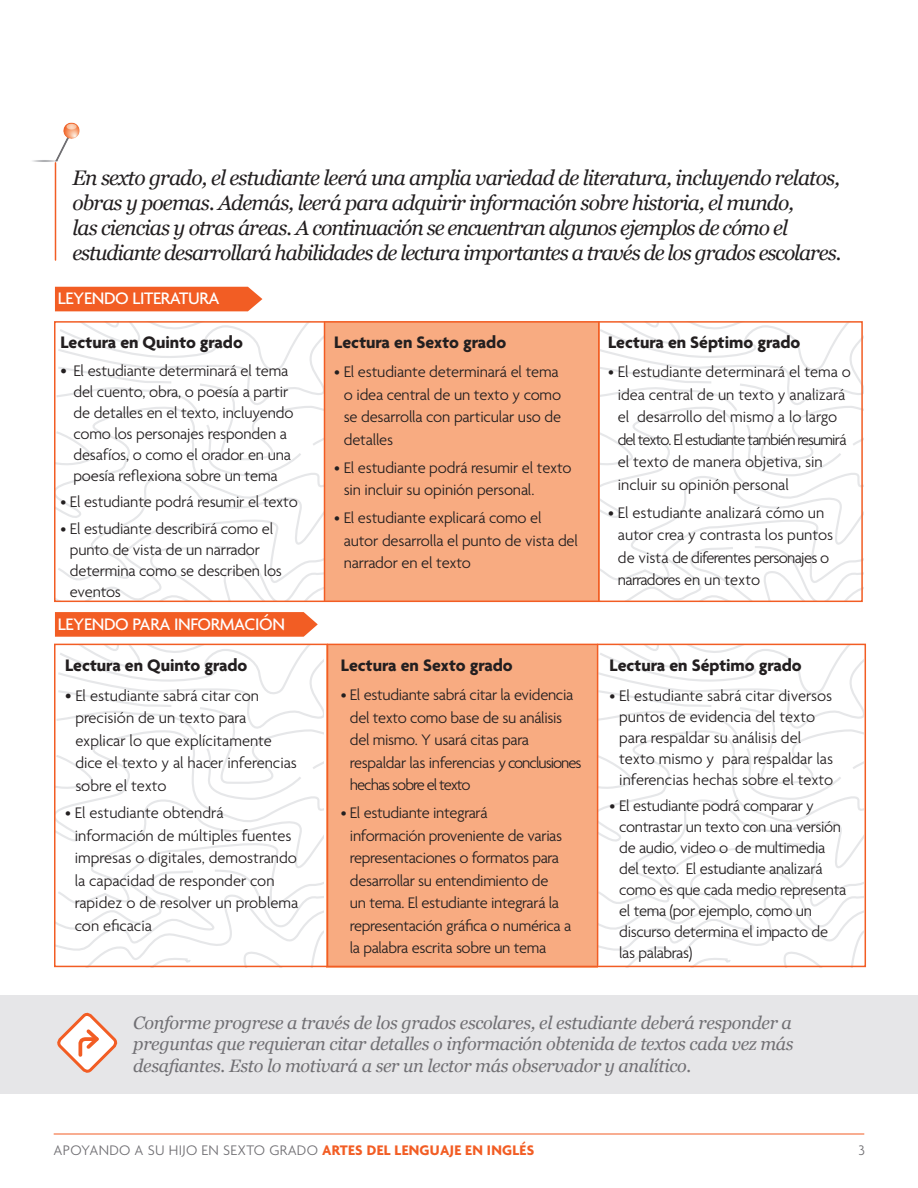
<style>
.page{position:relative;width:918px;height:1188px;background:#fff}
.page>*{position:absolute;margin:0;border:0;box-sizing:border-box;transform-origin:0 0}
.Call_Out{font:italic 21px/25.2px "Georgia";letter-spacing:-.04em;color:#231f20}
.Call_Out-2{font:italic 18px/21.6px "Georgia";letter-spacing:-.02em;color:#717074;text-align:justify}
.Bullet_Copy{font:700 18px "Agenda";color:#231f20}
.Call_Out-3{font:500 18px "Agenda";letter-spacing:-.02em;color:#fff}
.Bullet_Copy-2{font:300 16.5px/22.5px "Agenda";letter-spacing:-.01em;color:#231f20}
.t1{font:300 15px "Agenda";letter-spacing:.02em;color:#717074}
.s1{font-size:18px}
.s2{font-weight:700;color:#f25d24}
</style>
<div class="page">
<svg style="left:598px;top:647px;width:265px;height:317px"></svg>
<div style="left:326px;top:644px;width:272px;height:323px;background:#f8ab81"></div>
<svg style="left:57px;top:647px;width:267px;height:317px"></svg>
<div style="left:54px;top:644px;width:812px;height:323px;border:2px solid #f25d24"></div>
<svg style="left:57px;top:324px;width:267px;height:275px"></svg>
<svg style="left:600px;top:324px;width:264px;height:275px"></svg>
<div style="left:325px;top:322px;width:275px;height:280px;background:#f8ab81"></div>
<hr style="left:598px;top:322px;width:2px;height:279px;background:#f25d24">
<hr style="left:324px;top:322px;width:1px;height:279px;background:#f25d24">
<hr style="left:54px;top:1134px;width:810px;height:1px;background:#f25d24">
<div style="left:54px;top:321px;width:809px;height:281px;border:2px solid #f25d24"></div>
<hr style="left:55px;top:163px;width:1px;height:97px;background:#f25d24">
<hr style="left:597px;top:644px;width:1px;height:321px;background:#f25d24">
<hr style="left:327px;top:644px;width:1px;height:322px;background:#f25d24">
<div style="left:1px;top:995px;width:917px;height:99px;background:#e6e6e8"></div>
<svg style="left:57px;top:1012px;width:61px;height:61px"></svg>
<img style="left:32px;top:122px;width:48px;height:55px">
<div style="left:55px;top:287px;width:207px;height:24px;background:#f25d24"></div>
<svg style="left:55px;top:612px;width:263px;height:25px;background:#f2632d"></svg>
<p class="Call_Out" style="left:72px;top:165px;width:770px">En sexto grado, el estudiante leerá una amplia variedad de literatura, incluyendo relatos, obras y poemas. Además, leerá para adquirir información sobre historia, el mundo,<br>las ciencias y otras áreas. A continuación se encuentran algunos ejemplos de cómo el estudiante desarrollará habilidades de lectura importantes a través de los grados escolares.</p>
<p class="Call_Out-3" style="left:58px;top:289px;width:163px">LEYENDO LITERATURA</p>
<p class="Bullet_Copy" style="left:60px;top:333px;width:184px">Lectura en Quinto grado</p>
<p class="Bullet_Copy-2" style="left:73px;top:361px;width:221px;line-height:21px;text-indent:-13px"><span class="s1">•</span> El estudiante determinará el tema del cuento, obra, o poesía a partir de detalles en el texto, incluyendo como los personajes responden a desafíos, o como el orador en una poesía reflexiona sobre un tema</p>
<p class="Bullet_Copy-2" style="left:60px;top:492px;width:239px">• El estudiante podrá resumir el texto</p>
<p class="Bullet_Copy-2" style="left:70px;top:519px;width:214px;line-height:21px;text-indent:-9px">• El estudiante describirá como el punto de vista de un narrador determina como se describen los eventos</p>
<p class="Call_Out-3" style="left:58px;top:614px;width:229px">LEYENDO PARA INFORMACIÓN</p>
<p class="Bullet_Copy" style="left:65px;top:656px;width:184px">Lectura en Quinto grado</p>
<p class="Bullet_Copy-2" style="left:75px;top:685px;width:223px;text-indent:-10px"><span class="s1">•</span> El estudiante sabrá citar con precisión de un texto para explicar lo que explícitamente dice el texto y al hacer inferencias sobre el texto</p>
<p class="Bullet_Copy-2" style="left:75px;top:803px;width:225px;text-indent:-10px">• El estudiante obtendrá información de múltiples fuentes impresas o digitales, demostrando la capacidad de responder con rapidez o de resolver un problema con eficacia</p>
<p class="Bullet_Copy" style="left:334px;top:333px;width:173px">Lectura en Sexto grado</p>
<p class="Bullet_Copy-2" style="left:344px;top:362px;width:219px;text-indent:-9px">• El estudiante determinará el tema o idea central de un texto y como se desarrolla con particular uso de detalles</p>
<p class="Bullet_Copy-2" style="left:344px;top:457px;width:229px;text-indent:-9px">• El estudiante podrá resumir el texto sin incluir su opinión personal.</p>
<p class="Bullet_Copy-2" style="left:344px;top:508px;width:236px;text-indent:-9px">• El estudiante explicará como el autor desarrolla el punto de vista del narrador en el texto</p>
<p class="Bullet_Copy" style="left:608px;top:333px;width:194px">Lectura en Séptimo grado</p>
<p class="Bullet_Copy-2" style="left:618px;top:362px;width:235px;text-indent:-10px">• El estudiante determinará el tema o idea central de un texto y analizará el desarrollo del mismo a lo largo del texto. El estudiante también resumirá el texto de manera objetiva, sin incluir su opinión personal</p>
<p class="Bullet_Copy-2" style="left:618px;top:502px;width:217px;text-indent:-10px">• El estudiante analizará cómo un autor crea y contrasta los puntos de vista de diferentes personajes o narradores en un texto</p>
<p class="Bullet_Copy" style="left:341px;top:656px;width:173px">Lectura en Sexto grado</p>
<p class="Bullet_Copy-2" style="left:350px;top:685px;width:233px;text-indent:-9px">• El estudiante sabrá citar la evidencia del texto como base de su análisis del mismo. Y usará citas para respaldar las inferencias y conclusiones hechas sobre el texto</p>
<p class="Bullet_Copy-2" style="left:350px;top:803px;width:223px;text-indent:-9px">• El estudiante integrará<br>información proveniente de varias representaciones o formatos para desarrollar su entendimiento de<br>un tema. El estudiante integrará la representación gráfica o numérica a la palabra escrita sobre un tema</p>
<p class="Bullet_Copy" style="left:610px;top:656px;width:194px">Lectura en Séptimo grado</p>
<p class="Bullet_Copy-2" style="left:619px;top:686px;width:216px;line-height:21px;text-indent:-10px">• El estudiante sabrá citar diversos puntos de evidencia del texto para respaldar su análisis del texto mismo y para respaldar las inferencias hechas sobre el texto</p>
<p class="Bullet_Copy-2" style="left:619px;top:796px;width:229px;line-height:21px;text-indent:-10px">• El estudiante podrá comparar y contrastar un texto con una versión de audio, video o de multimedia del texto. El estudiante analizará como es que cada medio representa el tema (por ejemplo, como un discurso determina el impacto de las palabras)</p>
<p class="Call_Out-2" style="left:133px;top:1012px;width:662px">Conforme progrese a través de los grados escolares, el estudiante deberá responder a preguntas que requieran citar detalles o información obtenida de textos cada vez más desafiantes. Esto lo motivará a ser un lector más observador y analítico.</p>
<p class="t1" style="left:54px;top:1142px;width:482px">APOYANDO A SU HIJO EN SEXTO GRADO <span class="s2">ARTES DEL LENGUAJE EN INGLÉS</span></p>
<p class="t1" style="left:859px;top:1142px;width:8px">3</p>
</div>
